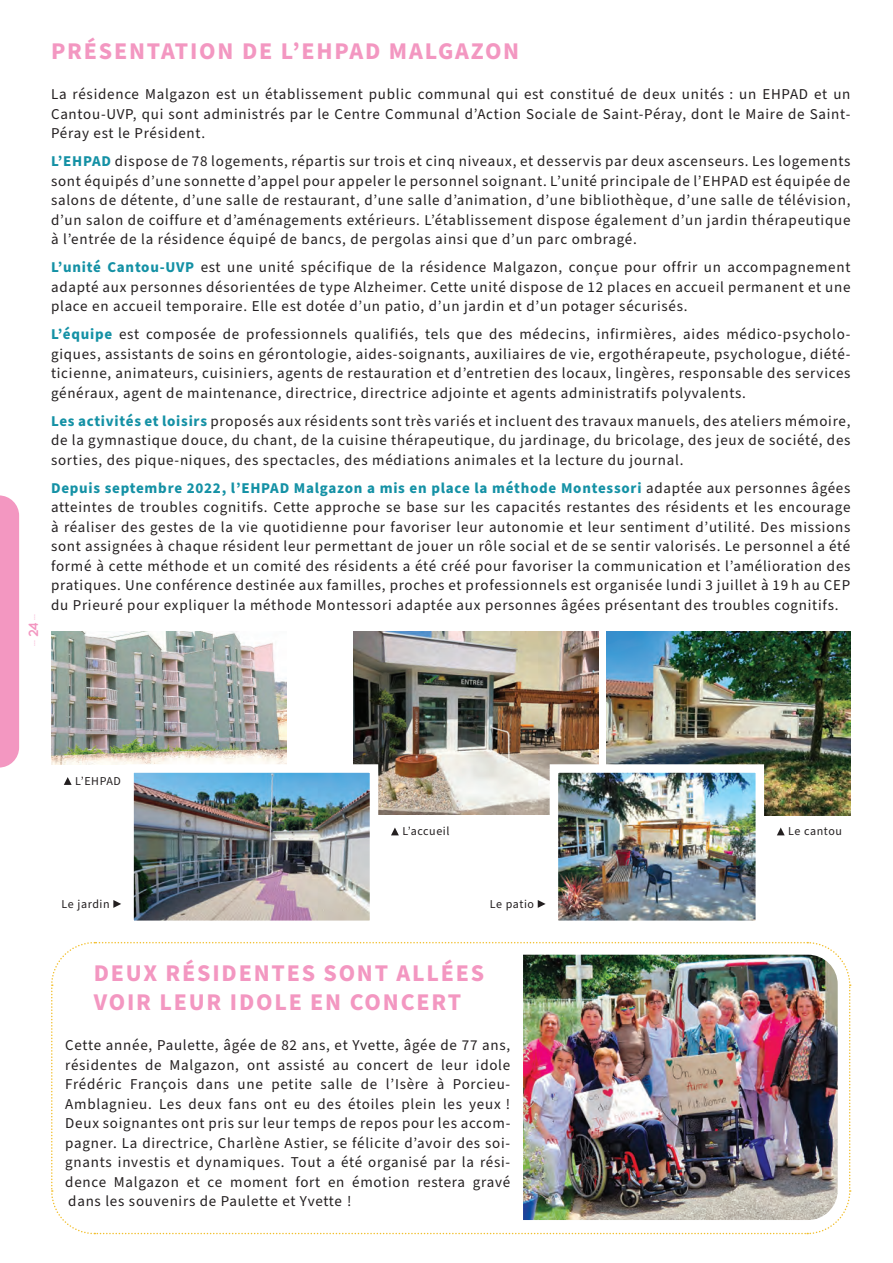
<style>
.page{position:relative;width:893px;height:1263px;background:#fff}
.page>*{position:absolute;margin:0;border:0;box-sizing:border-box;transform-origin:0 0}
.t1{font:700 24px/28.8px "Source Sans Pro";letter-spacing:.075em;color:#f397c1}
.t2{font:15px/19.5px "Source Sans Pro";letter-spacing:.05em;color:#231f20;text-align:justify}
.t3{font:12px "Source Sans Pro";letter-spacing:.05em;color:#231f20}
.t4{font:7.5px "Source Sans Pro";color:#f397c1}
.s1{font-family:"Quicksand";font-weight:700;font-size:13.5px}
.s2{font-weight:700;color:#1491a5}
</style>
<div class="page">
<svg style="left:51px;top:941px;width:800px;height:294px"></svg>
<img style="left:523px;top:955px;width:315px;height:265px">
<img style="left:354px;top:632px;width:244px;height:183px">
<img style="left:607px;top:632px;width:243px;height:183px">
<img style="left:51px;top:632px;width:236px;height:132px">
<img style="left:121px;top:760px;width:261px;height:161px">
<svg style="left:64px;top:777px;width:8px;height:8px"></svg>
<svg style="left:391px;top:827px;width:8px;height:8px"></svg>
<svg style="left:113px;top:900px;width:8px;height:8px"></svg>
<img style="left:538px;top:760px;width:230px;height:161px">
<svg style="left:777px;top:827px;width:8px;height:8px"></svg>
<div style="left:0;top:495px;width:19px;height:272px;background:#f397c1"></div>
<p class="t4" style="left:28px;top:646px;width:33px;rotate:-90deg">... <span class="s1">24</span> ...</p>
<h1 class="t1" style="left:51px;top:37px;width:470px">PRÉSENTATION DE L’EHPAD MALGAZON</h1>
<p class="t2" style="left:51px;top:85px;width:801px">La résidence Malgazon est un établissement public communal qui est constitué de deux unités : un EHPAD et un Cantou-UVP, qui sont administrés par le Centre Communal d’Action Sociale de Saint-Péray, dont le Maire de Saint-Péray est le Président.</p>
<p class="t2" style="left:51px;top:152px;width:801px"><span class="s2">L’EHPAD</span> dispose de 78 logements, répartis sur trois et cinq niveaux, et desservis par deux ascenseurs. Les logements sont équipés d’une sonnette d’appel pour appeler le personnel soignant. L’unité principale de l’EHPAD est équipée de salons de détente, d’une salle de restaurant, d’une salle d’animation, d’une bibliothèque, d’une salle de télévision, d’un salon de coiffure et d’aménagements extérieurs. L’établissement dispose également d’un jardin thérapeutique à l’entrée de la résidence équipé de bancs, de pergolas ainsi que d’un parc ombragé.</p>
<p class="t2" style="left:51px;top:258px;width:801px"><span class="s2">L’unité Cantou-UVP</span> est une unité spécifique de la résidence Malgazon, conçue pour offrir un accompagnement adapté aux personnes désorientées de type Alzheimer. Cette unité dispose de 12 places en accueil permanent et une place en accueil temporaire. Elle est dotée d’un patio, d’un jardin et d’un potager sécurisés.</p>
<p class="t2" style="left:51px;top:325px;width:801px"><span class="s2">L’équipe</span> est composée de professionnels qualifiés, tels que des médecins, infirmières, aides médico-psycholo&shy;giques, assistants de soins en gérontologie, aides-soignants, auxiliaires de vie, ergothérapeute, psychologue, diété&shy;ticienne, animateurs, cuisiniers, agents de restauration et d’entretien des locaux, lingères, responsable des services généraux, agent de maintenance, directrice, directrice adjointe et agents administratifs polyvalents.</p>
<p class="t2" style="left:51px;top:412px;width:801px"><span class="s2">Les activités et loisirs</span> proposés aux résidents sont très variés et incluent des travaux manuels, des ateliers mémoire, de la gymnastique douce, du chant, de la cuisine thérapeutique, du jardinage, du bricolage, des jeux de société, des sorties, des pique-niques, des spectacles, des médiations animales et la lecture du journal.</p>
<p class="t2" style="left:51px;top:479px;width:801px"><span class="s2">Depuis septembre 2022, l’EHPAD Malgazon a mis en place la méthode Montessori</span> adaptée aux personnes âgées atteintes de troubles cognitifs. Cette approche se base sur les capacités restantes des résidents et les encourage à réaliser des gestes de la vie quotidienne pour favoriser leur autonomie et leur sentiment d’utilité. Des missions sont assignées à chaque résident leur permettant de jouer un rôle social et de se sentir valorisés. Le personnel a été formé à cette méthode et un comité des résidents a été créé pour favoriser la communication et l’amélioration des pratiques. Une conférence destinée aux familles, proches et professionnels est organisée lundi 3 juillet à 19 h au CEP du Prieuré pour expliquer la méthode Montessori adaptée aux personnes âgées présentant des troubles cognitifs.</p>
<p class="t3" style="left:75px;top:773px;width:47px">L’EHPAD</p>
<p class="t3" style="left:402px;top:823px;width:49px">L’accueil</p>
<p class="t3" style="left:62px;top:896px;width:50px">Le jardin</p>
<p class="t3" style="left:490px;top:896px;width:46px">Le patio</p>
<h1 class="t1" style="left:94px;top:959px;width:392px">DEUX RÉSIDENTES SONT ALLÉES<br>VOIR LEUR IDOLE EN CONCERT</h1>
<p class="t2" style="left:65px;top:1036px;width:447px">Cette année, Paulette, âgée de 82 ans, et Yvette, âgée de 77 ans, résidentes de Malgazon, ont assisté au concert de leur idole Frédéric François dans une petite salle de l’Isère à Porcieu-Amblagnieu. Les deux fans ont eu des étoiles plein les yeux !<br>Deux soignantes ont pris sur leur temps de repos pour les accom&shy;pagner. La directrice, Charlène Astier, se félicite d’avoir des soi&shy;gnants investis et dynamiques. Tout a été organisé par la rési&shy;dence Malgazon et ce moment fort en émotion restera gravé dans les souvenirs de Paulette et Yvette !</p>
<p class="t3" style="left:788px;top:823px;width:55px">Le cantou</p>
</div>
